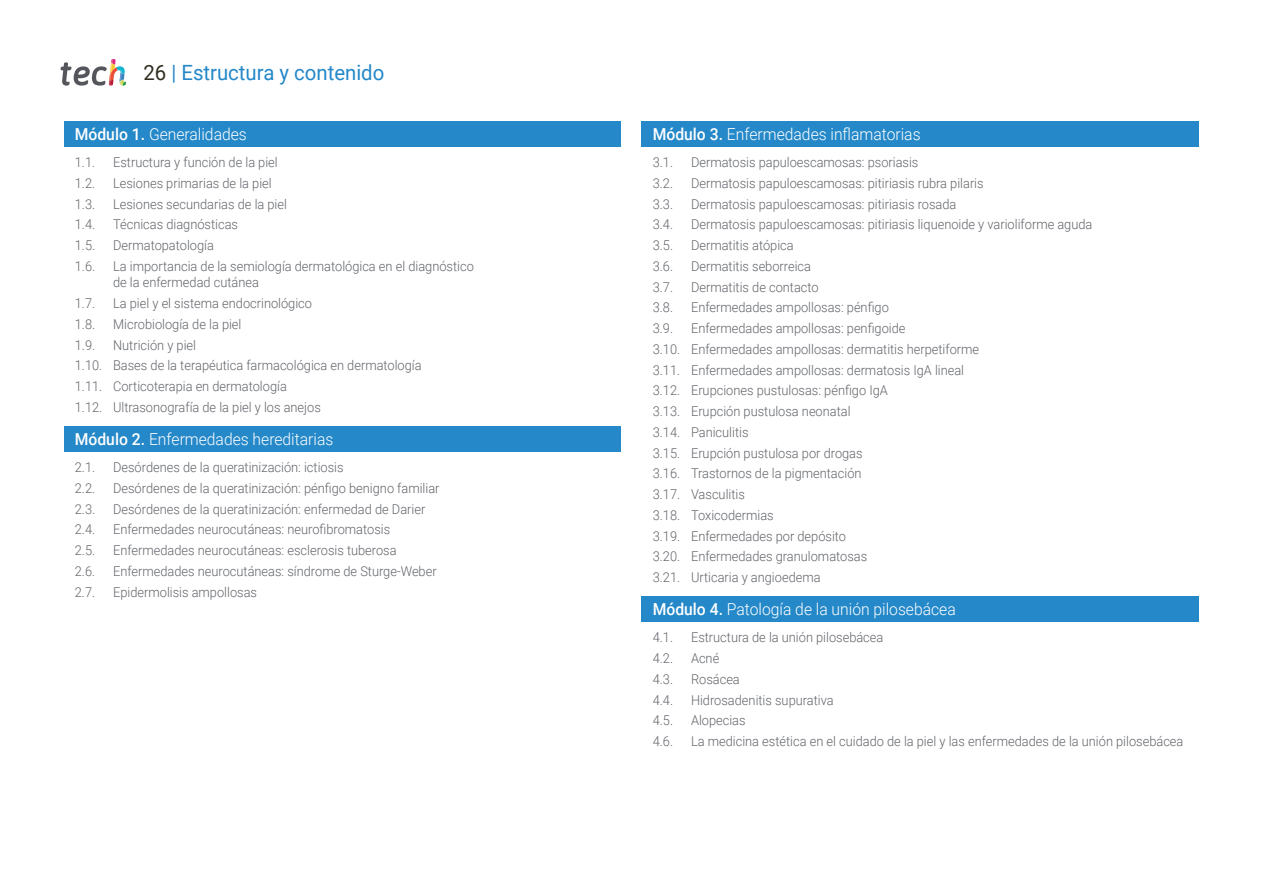
<style>
.page{position:relative;width:1263px;height:893px;background:#fff}
.page>*{position:absolute;margin:0;border:0;box-sizing:border-box;transform-origin:0 0}
.t1{font:21px "Roboto";color:#2488c9}
.t2{font:300 16.5px "Roboto";color:#fff;scale:.95 1}
.t3{font:300 13.5px/20.7px "Roboto";color:#61646a;scale:.95 1}
.s1{color:#312e20}
.s2{font-weight:500}
</style>
<div class="page">
<svg style="left:61px;top:59px;width:65px;height:27px"></svg>
<div style="left:64px;top:121px;width:557px;height:25px;background:#2488c9"></div>
<div style="left:64px;top:426px;width:557px;height:25px;background:#2488c9"></div>
<div style="left:642px;top:121px;width:557px;height:25px;background:#2488c9"></div>
<div style="left:642px;top:596px;width:557px;height:25px;background:#2488c9"></div>
<h1 class="t1" style="left:144px;top:57px;width:242px"><span class="s1">26</span> | Estructura y contenido</h1>
<p class="t2" style="left:75px;top:123px;width:183px"><span class="s2">Módulo 1.</span> Generalidades</p>
<p class="t3" style="left:75px;top:151px;width:23px">1.1.</p>
<p class="t3" style="left:113px;top:151px;width:175px">Estructura y función de la piel</p>
<p class="t3" style="left:75px;top:172px;width:23px">1.2.</p>
<p class="t3" style="left:113px;top:172px;width:168px">Lesiones primarias de la piel</p>
<p class="t3" style="left:75px;top:193px;width:23px">1.3.</p>
<p class="t3" style="left:113px;top:193px;width:185px">Lesiones secundarias de la piel</p>
<p class="t3" style="left:75px;top:214px;width:23px">1.4.</p>
<p class="t3" style="left:113px;top:214px;width:133px">Técnicas diagnósticas</p>
<p class="t3" style="left:75px;top:234px;width:23px">1.5.</p>
<p class="t3" style="left:113px;top:234px;width:108px">Dermatopatología</p>
<p class="t3" style="left:75px;top:255px;width:23px">1.6.</p>
<p class="t3" style="left:113px;top:257px;width:381px;line-height:16.5px">La importancia de la semiología dermatológica en el diagnóstico de la enfermedad cutánea</p>
<p class="t3" style="left:75px;top:292px;width:23px">1.7.</p>
<p class="t3" style="left:113px;top:292px;width:211px">La piel y el sistema endocrinológico</p>
<p class="t3" style="left:75px;top:313px;width:23px">1.8.</p>
<p class="t3" style="left:113px;top:313px;width:137px">Microbiología de la piel</p>
<p class="t3" style="left:75px;top:334px;width:23px">1.9.</p>
<p class="t3" style="left:75px;top:334px;width:367px;text-indent:38px">Nutrición y piel<br>1.10. Bases de la terapéutica farmacológica en dermatología 1.11. Corticoterapia en dermatología<br>1.12. Ultrasonografía de la piel y los anejos</p>
<p class="t2" style="left:75px;top:428px;width:274px"><span class="s2">Módulo 2.</span> Enfermedades hereditarias</p>
<p class="t3" style="left:75px;top:456px;width:23px">2.1.</p>
<p class="t3" style="left:113px;top:456px;width:244px">Desórdenes de la queratinización: ictiosis</p>
<p class="t3" style="left:75px;top:477px;width:23px">2.2.</p>
<p class="t3" style="left:113px;top:477px;width:345px">Desórdenes de la queratinización: pénfigo benigno familiar</p>
<p class="t3" style="left:75px;top:498px;width:23px">2.3.</p>
<p class="t3" style="left:113px;top:498px;width:330px">Desórdenes de la queratinización: enfermedad de Darier</p>
<p class="t3" style="left:75px;top:519px;width:23px">2.4.</p>
<p class="t3" style="left:113px;top:519px;width:293px">Enfermedades neurocutáneas: neurofibromatosis</p>
<p class="t3" style="left:75px;top:539px;width:23px">2.5.</p>
<p class="t3" style="left:113px;top:539px;width:300px">Enfermedades neurocutáneas: esclerosis tuberosa</p>
<p class="t3" style="left:75px;top:560px;width:23px">2.6.</p>
<p class="t3" style="left:113px;top:560px;width:342px">Enfermedades neurocutáneas: síndrome de Sturge-Weber</p>
<p class="t3" style="left:75px;top:581px;width:23px">2.7.</p>
<p class="t3" style="left:113px;top:581px;width:153px">Epidermolisis ampollosas</p>
<p class="t2" style="left:653px;top:123px;width:283px"><span class="s2">Módulo 3.</span> Enfermedades inflamatorias</p>
<p class="t3" style="left:653px;top:151px;width:23px">3.1.</p>
<p class="t3" style="left:691px;top:151px;width:241px">Dermatosis papuloescamosas: psoriasis</p>
<p class="t3" style="left:653px;top:172px;width:23px">3.2.</p>
<p class="t3" style="left:691px;top:172px;width:310px">Dermatosis papuloescamosas: pitiriasis rubra pilaris</p>
<p class="t3" style="left:653px;top:193px;width:23px">3.3.</p>
<p class="t3" style="left:691px;top:193px;width:281px">Dermatosis papuloescamosas: pitiriasis rosada</p>
<p class="t3" style="left:653px;top:214px;width:23px">3.4.</p>
<p class="t3" style="left:691px;top:214px;width:424px">Dermatosis papuloescamosas: pitiriasis liquenoide y varioliforme aguda</p>
<p class="t3" style="left:653px;top:234px;width:23px">3.5.</p>
<p class="t3" style="left:691px;top:234px;width:110px">Dermatitis atópica</p>
<p class="t3" style="left:653px;top:255px;width:23px">3.6.</p>
<p class="t3" style="left:691px;top:255px;width:128px">Dermatitis seborreica</p>
<p class="t3" style="left:653px;top:276px;width:23px">3.7.</p>
<p class="t3" style="left:691px;top:276px;width:136px">Dermatitis de contacto</p>
<p class="t3" style="left:653px;top:297px;width:23px">3.8.</p>
<p class="t3" style="left:691px;top:297px;width:210px">Enfermedades ampollosas: pénfigo</p>
<p class="t3" style="left:653px;top:317px;width:23px">3.9.</p>
<p class="t3" style="left:653px;top:317px;width:345px;text-indent:38px">Enfermedades ampollosas: penfigoide<br>3.10. Enfermedades ampollosas: dermatitis herpetiforme 3.11. Enfermedades ampollosas: dermatosis IgA lineal 3.12. Erupciones pustulosas: pénfigo IgA<br>3.13. Erupción pustulosa neonatal<br>3.14. Paniculitis<br>3.15. Erupción pustulosa por drogas<br>3.16. Trastornos de la pigmentación<br>3.17. Vasculitis<br>3.18. Toxicodermias<br>3.19. Enfermedades por depósito<br>3.20. Enfermedades granulomatosas<br>3.21. Urticaria y angioedema</p>
<p class="t2" style="left:653px;top:598px;width:320px"><span class="s2">Módulo 4.</span> Patología de la unión pilosebácea</p>
<p class="t3" style="left:653px;top:627px;width:23px">4.1.</p>
<p class="t3" style="left:691px;top:627px;width:204px">Estructura de la unión pilosebácea</p>
<p class="t3" style="left:653px;top:647px;width:23px">4.2.</p>
<p class="t3" style="left:691px;top:647px;width:31px">Acné</p>
<p class="t3" style="left:653px;top:668px;width:23px">4.3.</p>
<p class="t3" style="left:691px;top:668px;width:53px">Rosácea</p>
<p class="t3" style="left:653px;top:689px;width:23px">4.4.</p>
<p class="t3" style="left:691px;top:689px;width:152px">Hidrosadenitis supurativa</p>
<p class="t3" style="left:653px;top:710px;width:23px">4.5.</p>
<p class="t3" style="left:691px;top:710px;width:59px">Alopecias</p>
<p class="t3" style="left:653px;top:730px;width:23px">4.6.</p>
<p class="t3" style="left:691px;top:730px;width:520px">La medicina estética en el cuidado de la piel y las enfermedades de la unión pilosebácea</p>
</div>
